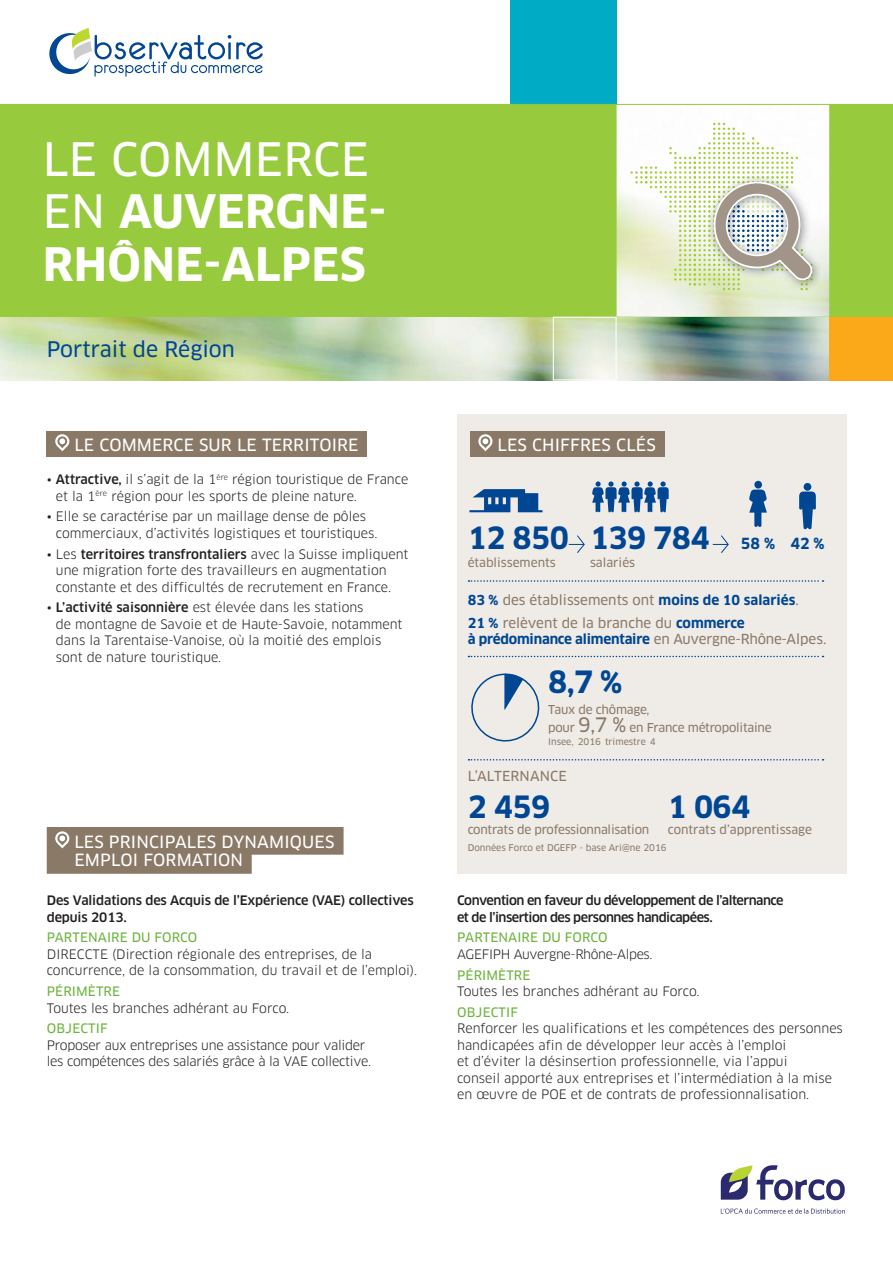
<style>
.page{position:relative;width:893px;height:1263px;background:#fff}
.page>*{position:absolute;margin:0;border:0;box-sizing:border-box;transform-origin:0 0}
.t1{font:700 45px/52.5px "Clan OT";letter-spacing:.01em;color:#fff}
.t2{font:45px "Clan OT News";letter-spacing:.01em;color:#fff}
.t3{font:700 30px "Clan OT";letter-spacing:-.02em;color:#004693}
.t4{font:21px "Clan OT News";color:#004693}
.t5{font:16.5px/18px "Clan OT News";letter-spacing:.01em;color:#fff}
.t6{font:700 15px "Clan OT";color:#004693}
.t7{font:13.5px/23px "Clan OT News";color:#8a7967}
.t8{font:700 13.5px "Clan OT";letter-spacing:-.015em;color:#004693}
.t9{font:12.75px/16.5px "Clan OT";color:#231f20}
.t10{font:12.75px/16.5px "Clan OT";letter-spacing:-.02em;color:#231f20}
.t11{font:500 12.75px/16.5px "Clan OT";letter-spacing:-.04em;color:#231f20}
.t12{font:12.75px "Clan OT News";letter-spacing:.01em;color:#6db33f}
.t13{font:500 12.75px/16.5px "Clan OT";letter-spacing:-.01em;color:#231f20}
.t14{font:12.75px "Clan OT";letter-spacing:-.03em;color:#231f20}
.t15{font:12px/18px "Clan OT News";letter-spacing:-.02em;color:#8a7967}
.t16{font:12px "Clan OT News";color:#8a7967}
.t17{font:9px "Clan OT News";color:#8a7967}
.s1{font-family:"Clan OT News";font-weight:400}
.s2{font-weight:500}
.s3{font-family:"Clan OT";font-weight:700;color:#004693}
.s4{font-family:"Clan OT News";font-weight:400;color:#8a7967}
.s5{font-size:19.5px}
</style>
<div class="page">
<div style="left:829px;top:104px;width:64px;height:213px;background:#97ca3d"></div>
<div style="left:0;top:104px;width:617px;height:213px;background:#97ca3d"></div>
<div style="left:457px;top:414px;width:389px;height:460px;background:#efebe7"></div>
<img style="left:0;top:317px;width:829px;height:63px">
<svg style="left:569px;top:535px;width:16px;height:18px"></svg>
<svg style="left:713px;top:535px;width:16px;height:18px"></svg>
<svg style="left:468px;top:580px;width:355px;height:2px"></svg>
<svg style="left:468px;top:656px;width:355px;height:1px"></svg>
<svg style="left:468px;top:759px;width:355px;height:1px"></svg>
<svg style="left:49px;top:27px;width:214px;height:50px"></svg>
<div style="left:47px;top:431px;width:320px;height:26px;background:#8a7967"></div>
<svg style="left:55px;top:434px;width:14px;height:17px"></svg>
<svg style="left:47px;top:827px;width:297px;height:47px;background:#9a8b7b"></svg>
<div style="left:470px;top:431px;width:194px;height:26px;background:#8a7967"></div>
<svg style="left:478px;top:434px;width:14px;height:17px"></svg>
<svg style="left:469px;top:489px;width:73px;height:23px"></svg>
<div style="left:803px;top:483px;width:8px;height:8px;background:#004693;border-radius:50%"></div>
<svg style="left:799px;top:491px;width:17px;height:38px"></svg>
<div style="left:754px;top:481px;width:8px;height:7px;background:#004693;border-radius:50%"></div>
<svg style="left:749px;top:489px;width:18px;height:38px"></svg>
<svg style="left:592px;top:481px;width:77px;height:31px"></svg>
<div style="left:510px;top:0;width:107px;height:104px;background:#00abc5"></div>
<div style="left:829px;top:317px;width:64px;height:63px;background:#fba919"></div>
<hr style="left:0;top:104px;width:893px;height:1px;background:#97ca3d">
<div style="left:553px;top:317px;width:64px;height:63px;border:1px solid #fff"></div>
<svg style="left:721px;top:1208px;width:124px;height:6px"></svg>
<svg style="left:721px;top:1165px;width:124px;height:36px"></svg>
<svg style="left:471px;top:673px;width:69px;height:69px"></svg>
<svg style="left:630px;top:123px;width:185px;height:167px"></svg>
<div style="left:726px;top:194px;width:62px;height:62px;border:2px solid #fff;border-radius:50%"></div>
<h1 class="t2" style="left:43px;top:138px;width:328px">LE COMMERCE</h1>
<h1 class="t1" style="left:43px;top:186px;width:345px"><span class="s1">EN</span> AUVERGNE-<br>RHÔNE-ALPES</h1>
<h3 class="t4" style="left:47px;top:340px;width:190px">Portrait de Région</h3>
<p class="t5" style="left:74px;top:437px;width:286px">LE COMMERCE SUR LE TERRITOIRE</p>
<p class="t9" style="left:56px;top:472px;width:354px;text-indent:-9px">• <span class="s2">Attractive,</span> il s’agit de la 1<sup>ère</sup> région touristique de France et la 1<sup>ère</sup> région pour les sports de pleine nature.</p>
<p class="t9" style="left:56px;top:509px;width:323px;text-indent:-9px">• Elle se caractérise par un maillage dense de pôles commerciaux, d’activités logistiques et touristiques.</p>
<p class="t9" style="left:56px;top:547px;width:354px;text-indent:-9px">• Les <span class="s2">territoires transfrontaliers</span> avec la Suisse impliquent une migration forte des travailleurs en augmentation constante et des difficultés de recrutement en France.</p>
<p class="t9" style="left:56px;top:600px;width:348px;text-indent:-9px">• <span class="s2">L’activité saisonnière</span> est élevée dans les stations<br>de montagne de Savoie et de Haute-Savoie, notamment dans la Tarentaise-Vanoise, où la moitié des emplois sont de nature touristique.</p>
<p class="t5" style="left:74px;top:834px;width:261px">LES PRINCIPALES DYNAMIQUES<br>EMPLOI FORMATION</p>
<p class="t13" style="left:47px;top:893px;width:369px">Des Validations des Acquis de l’Expérience (VAE) collectives depuis 2013.</p>
<p class="t12" style="left:47px;top:932px;width:152px">PARTENAIRE DU FORCO</p>
<p class="t9" style="left:47px;top:947px;width:372px">DIRECCTE (Direction régionale des entreprises, de la concurrence, de la consommation, du travail et de l’emploi).</p>
<p class="t12" style="left:47px;top:985px;width:75px">PÉRIMÈTRE</p>
<p class="t9" style="left:47px;top:1000px;width:244px">Toutes les branches adhérant au Forco.</p>
<p class="t12" style="left:47px;top:1023px;width:62px">OBJECTIF</p>
<p class="t10" style="left:47px;top:1038px;width:326px">Proposer aux entreprises une assistance pour valider les compétences des salariés grâce à la VAE collective.</p>
<p class="t5" style="left:497px;top:437px;width:160px">LES CHIFFRES CLÉS</p>
<h2 class="t3" style="left:468px;top:521px;width:103px">12 850</h2>
<p class="t16" style="left:468px;top:557px;width:89px">établissements</p>
<h2 class="t3" style="left:590px;top:521px;width:121px">139 784</h2>
<p class="t16" style="left:590px;top:557px;width:47px">salariés</p>
<p class="t6" style="left:741px;top:535px;width:85px">58 % 42 %</p>
<p class="t7" style="left:468px;top:589px;width:333px"><span class="s3">83 %</span> des établissements ont <span class="s3">moins de 10 salariés</span>.<br><span class="s3">21 %</span> relèvent de la branche du <span class="s3">commerce</span></p>
<p class="t8" style="left:468px;top:632px;width:360px">à prédominance alimentaire <span class="s4">en Auvergne-Rhône-Alpes.</span></p>
<h2 class="t3" style="left:548px;top:665px;width:76px">8,7 %</h2>
<p class="t15" style="left:548px;top:701px;width:225px">Taux de chômage,<br>pour <span class="s5">9,7 %</span> en France métropolitaine</p>
<p class="t17" style="left:548px;top:737px;width:109px">Insee, 2016 trimestre 4</p>
<p class="t7" style="left:468px;top:765px;width:101px">L’ALTERNANCE</p>
<h2 class="t3" style="left:468px;top:790px;width:84px">2 459</h2>
<p class="t15" style="left:468px;top:822px;width:183px">contrats de professionnalisation</p>
<h2 class="t3" style="left:668px;top:790px;width:84px">1 064</h2>
<p class="t16" style="left:668px;top:824px;width:146px">contrats d’apprentissage</p>
<p class="t17" style="left:468px;top:844px;width:200px">Données Forco et DGEFP - base Ari@ne 2016</p>
<p class="t11" style="left:457px;top:893px;width:328px">Convention en faveur du développement de l’alternance et de l’insertion des personnes handicapées.</p>
<p class="t12" style="left:457px;top:932px;width:152px">PARTENAIRE DU FORCO</p>
<p class="t14" style="left:457px;top:948px;width:197px">AGEFIPH Auvergne-Rhône-Alpes.</p>
<p class="t12" style="left:457px;top:969px;width:75px">PÉRIMÈTRE</p>
<p class="t9" style="left:457px;top:984px;width:244px">Toutes les branches adhérant au Forco.</p>
<p class="t12" style="left:457px;top:1006px;width:62px">OBJECTIF</p>
<p class="t9" style="left:457px;top:1021px;width:387px">Renforcer les qualifications et les compétences des personnes handicapées afin de développer leur accès à l’emploi<br>et d’éviter la désinsertion professionnelle, via l’appui<br>conseil apporté aux entreprises et l’intermédiation à la mise en œuvre de POE et de contrats de professionnalisation.</p>
</div>
